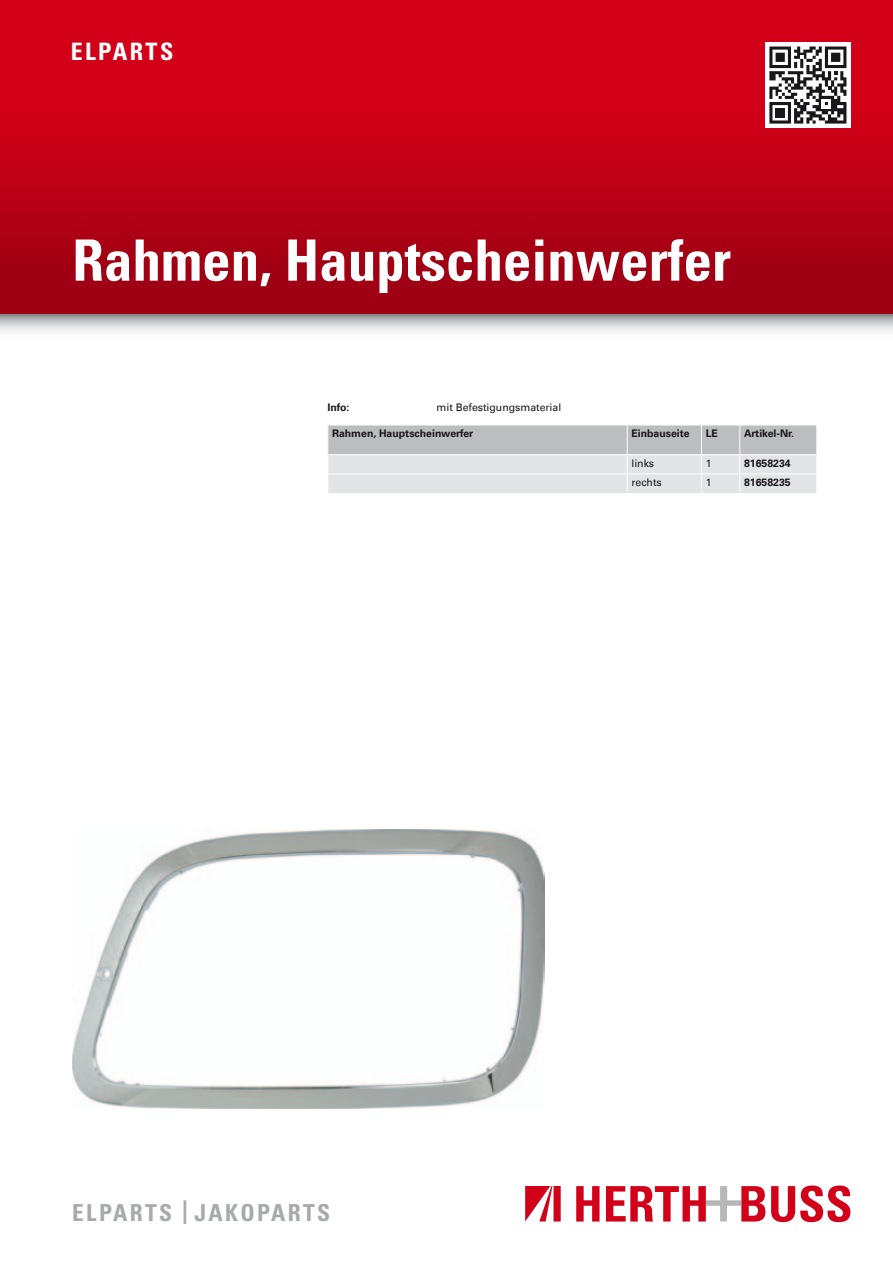
<style>
.page{position:relative;width:893px;height:1263px;background:#fff}
.page>*{position:absolute;margin:0;border:0;box-sizing:border-box;transform-origin:0 0}
.t1{font:700 condensed 57px "Univers";color:#fff}
.t2{font:700 condensed 24px "Univers";letter-spacing:.1em;color:#fff}
.t3{font:700 condensed 23.4px "Univers";letter-spacing:.1em;color:#a7a9ab}
.t4{font:700 10.5px "Univers Com 65";color:#1a171c}
.t5{font:10.5px "Univers Com 55 Roman";color:#1a171c}
.s1{font-size:32.7px}
</style>
<div class="page">
<div style="left:0;top:0;width:893px;height:315px;background:linear-gradient(to bottom,#df011b,#9e0012)"></div>
<svg style="left:0;top:315px;width:893px;height:17px;background:#cbcccd"></svg>
<svg style="left:576px;top:1186px;width:23px;height:35px"></svg>
<svg style="left:606px;top:1186px;width:159px;height:35px"></svg>
<svg style="left:771px;top:1185px;width:79px;height:37px"></svg>
<svg style="left:525px;top:1186px;width:36px;height:35px"></svg>
<div style="left:765px;top:43px;width:85px;height:85px;background:#fff"></div>
<svg style="left:769px;top:46px;width:78px;height:78px"></svg>
<svg style="left:769px;top:47px;width:77px;height:77px"></svg>
<img style="left:72px;top:830px;width:472px;height:278px">
<svg style="left:328px;top:425px;width:488px;height:68px;background:#d3d4d6"></svg>
<h2 class="t2" style="left:71px;top:37px;width:104px">ELPARTS</h2>
<h1 class="t1" style="left:72px;top:225px;width:660px">Rahmen, Hauptscheinwerfer</h1>
<p class="t4" style="left:327px;top:401px;width:24px">Info:</p>
<p class="t5" style="left:436px;top:401px;width:126px">mit Befestigungsmaterial</p>
<p class="t4" style="left:332px;top:427px;width:143px">Rahmen, Hauptscheinwerfer</p>
<p class="t4" style="left:631px;top:427px;width:60px">Einbauseite</p>
<p class="t4" style="left:706px;top:427px;width:14px">LE</p>
<p class="t4" style="left:744px;top:427px;width:52px">Artikel-Nr.</p>
<p class="t5" style="left:631px;top:456px;width:24px">links</p>
<p class="t5" style="left:706px;top:456px;width:7px">1</p>
<p class="t4" style="left:744px;top:457px;width:48px">81658234</p>
<p class="t5" style="left:631px;top:476px;width:32px">rechts</p>
<p class="t5" style="left:706px;top:476px;width:7px">1</p>
<p class="t4" style="left:744px;top:476px;width:48px">81658235</p>
<h3 class="t3" style="left:72px;top:1198px;width:29px">Elparts</h3>
<h3 class="t3" style="left:182px;top:1198px;width:91px"><span class="s1">|</span> Jakoparts</h3>
</div>
